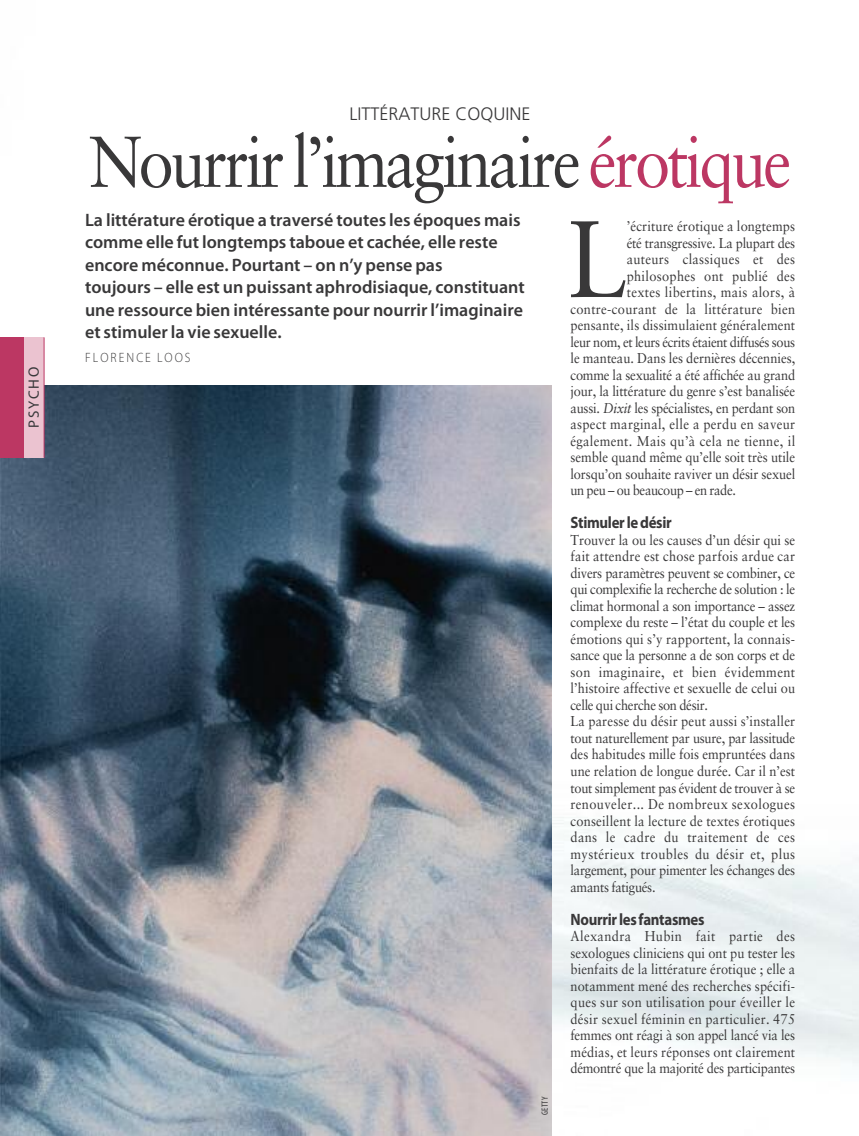
<style>
.page{position:relative;width:859px;height:1136px;background:#fff}
.page>*{position:absolute;margin:0;border:0;box-sizing:border-box;transform-origin:0 0}
.t1{font:108.75px "Sabon";color:#393839;scale:.9 1}
.t2{font:72px "Sabon";letter-spacing:-.05em;color:#393839;scale:.88 1}
.t3{font:600 18px/22.5px "Myriad Pro";color:#393839}
.t4{font:300 18px "Frutiger";color:#393839}
.t5{font:700 16.5px "Myriad Pro";letter-spacing:-.02em;color:#393839;scale:.9 1}
.t6{font:15px "Myriad Pro";letter-spacing:.12em;color:#38383a}
.t7{font:14.25px/16.5px "Sabon";color:#393839;scale:.9 1}
.t8{font:14.25px "Sabon";letter-spacing:.025em;color:#393839;scale:.9 1}
.t9{font:14.25px "Sabon";letter-spacing:-.025em;color:#393839;scale:.9 1}
.t10{font:14.25px "Sabon";letter-spacing:-.02em;color:#393839;scale:.9 1}
.t11{font:300 13.5px "Myriad Pro";letter-spacing:.17em;color:#393839;scale:.9 1}
.t12{font:condensed 9px "Myriad Pro";letter-spacing:.02em;color:#393839}
.s1{color:#bc3763}
.s2{font-style:italic}
</style>
<div class="page">
<img style="left:0;top:385px;width:552px;height:750px">
<div style="left:0;top:337px;width:44px;height:120px;background:#bc3763"></div>
<div style="left:25px;top:337px;width:19px;height:120px;background:#ebc3d0"></div>
<hr style="left:44px;top:337px;width:1px;height:120px;background:#bc3763">
<p class="t6" style="left:28px;top:428px;width:63px;rotate:-90deg">PSYCHO</p>
<p class="t4" style="left:350px;top:106px;width:182px">LITTÉRATURE COQUINE</p>
<h2 class="t2" style="left:89px;top:132px;width:800px">Nourrir l’imaginaire <span class="s1">érotique</span></h2>
<p class="t3" style="left:85px;top:210px;width:441px">La littérature érotique a traversé toutes les époques mais comme elle fut longtemps taboue et cachée, elle reste encore méconnue. Pourtant – on n’y pense pas<br>toujours – elle est un puissant aphrodisiaque, constituant une ressource bien intéressante pour nourrir l’imaginaire et stimuler la vie sexuelle.</p>
<p class="t11" style="left:85px;top:352px;width:119px">FLORENCE LOOS</p>
<p class="t12" style="left:541px;top:1114px;width:19px;rotate:-90deg">GETTY</p>
<h1 class="t1" style="left:567px;top:214px;width:68px">L</h1>
<p class="t7" style="left:627px;top:219px;width:189px">’écriture érotique a longtemps</p>
<p class="t10" style="left:627px;top:237px;width:189px">été transgressive. La plupart des</p>
<p class="t8" style="left:627px;top:253px;width:189px">auteurs classiques et des</p>
<p class="t8" style="left:627px;top:270px;width:189px">philosophes ont publié des</p>
<p class="t8" style="left:627px;top:286px;width:189px">textes libertins, mais alors, à</p>
<p class="t8" style="left:570px;top:303px;width:251px">contre-courant de la littérature bien</p>
<p class="t7" style="left:570px;top:318px;width:251px">pensante, ils dissimulaient généralement</p>
<p class="t9" style="left:570px;top:336px;width:251px">leur nom, et leurs écrits étaient diffusés sous</p>
<p class="t7" style="left:570px;top:351px;width:251px">le manteau. Dans les dernières décennies,</p>
<p class="t7" style="left:570px;top:367px;width:251px">comme la sexualité a été affichée au grand</p>
<p class="t7" style="left:570px;top:384px;width:251px">jour, la littérature du genre s’est banalisée</p>
<p class="t7" style="left:570px;top:400px;width:251px">aussi. <span class="s2">Dixit</span> les spécialistes, en perdant son</p>
<p class="t8" style="left:570px;top:418px;width:251px">aspect marginal, elle a perdu en saveur</p>
<p class="t8" style="left:570px;top:435px;width:251px">également. Mais qu’à cela ne tienne, il</p>
<p class="t7" style="left:570px;top:450px;width:251px">semble quand même qu’elle soit très utile</p>
<p class="t7" style="left:570px;top:466px;width:251px">lorsqu’on souhaite raviver un désir sexuel</p>
<p class="t9" style="left:570px;top:484px;width:185px">un peu – ou beaucoup – en rade.</p>
<p class="t5" style="left:570px;top:516px;width:114px">Stimulerledésir</p>
<p class="t7" style="left:570px;top:532px;width:251px">Trouver la ou les causes d’un désir qui se fait attendre est chose parfois ardue car divers paramètres peuvent se combiner, ce qui complexifie la recherche de solution : le climat hormonal a son importance – assez complexe du reste – l’état du couple et les émotions qui s’y rapportent, la connais&shy;sance que la personne a de son corps et de son imaginaire, et bien évidemment l’histoire affective et sexuelle de celui ou celle qui cherche son désir.<br>La paresse du désir peut aussi s’installer tout naturellement par usure, par lassitude des habitudes mille fois empruntées dans une relation de longue durée. Car il n’est tout simplement pas évident de trouver à se renouveler... De nombreux sexologues conseillent la lecture de textes érotiques dans le cadre du traitement de ces mystérieux troubles du désir et, plus largement, pour pimenter les échanges des amants fatigués.</p>
<p class="t5" style="left:570px;top:912px;width:150px">Nourrirles fantasmes</p>
<p class="t7" style="left:570px;top:928px;width:251px;text-align:justify">Alexandra Hubin fait partie des sexologues cliniciens qui ont pu tester les bienfaits de la littérature érotique ; elle a notamment mené des recherches spécifi&shy;ques sur son utilisation pour éveiller le désir sexuel féminin en particulier. 475 femmes ont réagi à son appel lancé via les médias, et leurs réponses ont clairement démontré que la majorité des participantes</p>
</div>
